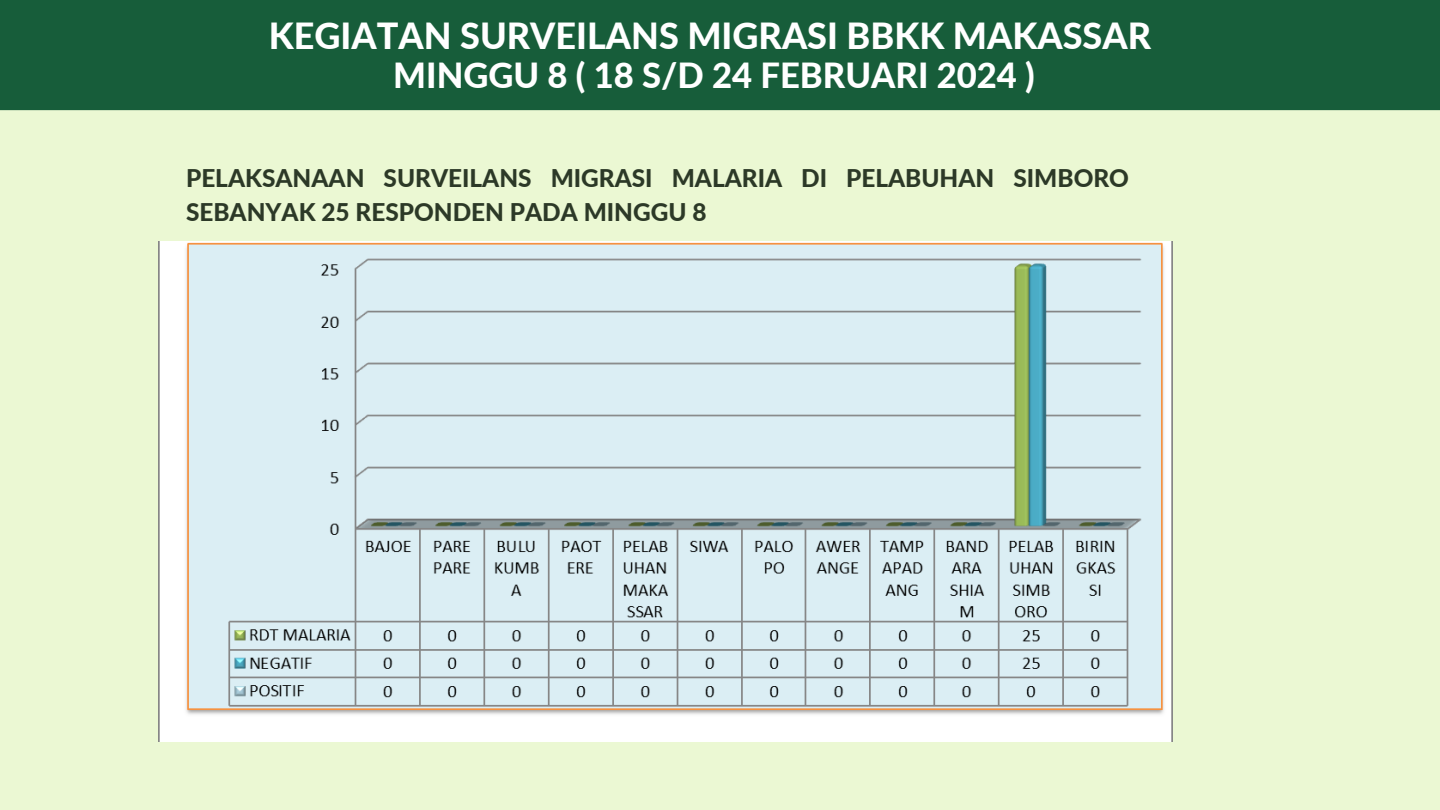
<style>
.page{position:relative;width:1440px;height:810px;background:#ebf8d3}
.page>*{position:absolute;margin:0;border:0;box-sizing:border-box;transform-origin:0 0}
.t1{font:800 36px "Lato";color:#fff}
.t2{font:800 34.6px "Lato";color:#fff}
.t3{font:800 24.4px/33.8px "Lato";color:#2c3927}
</style>
<div class="page">
<div style="left:0;top:0;width:1440px;height:110px;background:#175d3a"></div>
<img style="left:159px;top:242px;width:1013px;height:499px">
<h1 class="t1" style="left:269px;top:14px;width:884px">KEGIATAN SURVEILANS MIGRASI BBKK MAKASSAR</h1>
<h1 class="t2" style="left:393px;top:54px;width:643px">MINGGU 8 ( 18 S/D 24 FEBRUARI 2024 )</h1>
<p class="t3" style="left:186px;top:161px;width:944px">PELAKSANAAN SURVEILANS MIGRASI MALARIA DI PELABUHAN SIMBORO<br>SEBANYAK 25 RESPONDEN PADA MINGGU 8</p>
</div>
